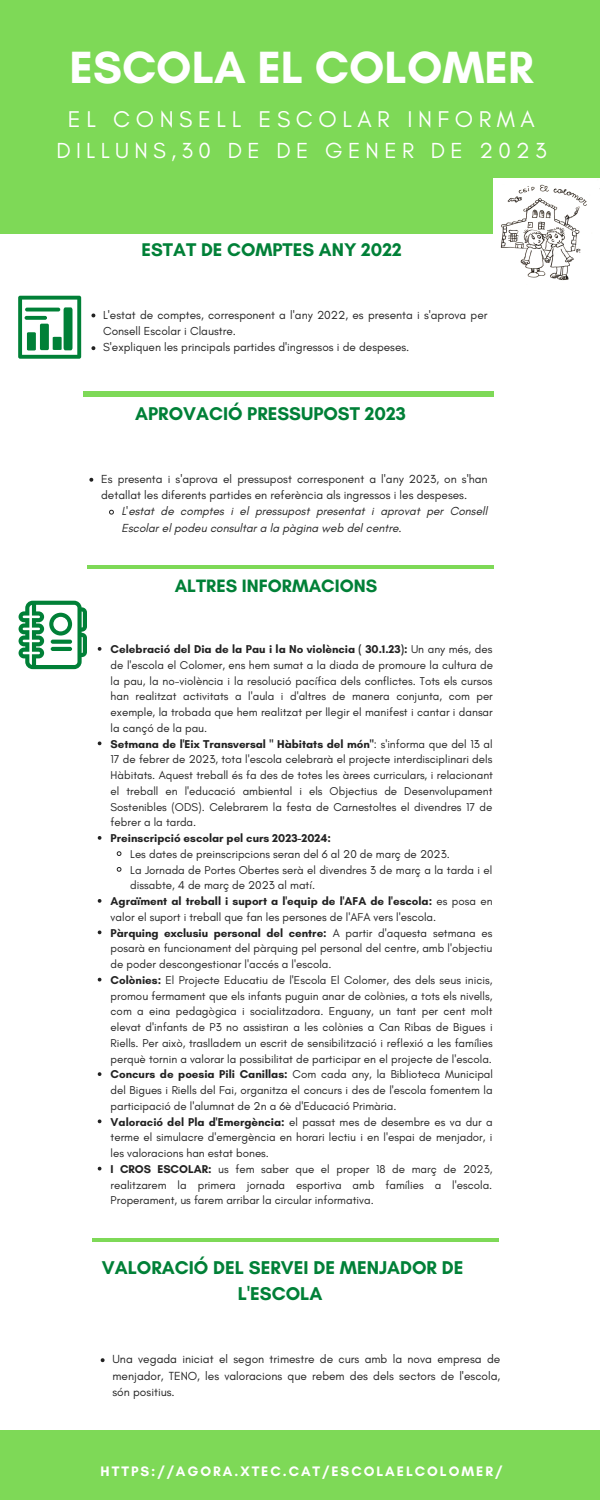
<style>
.page{position:relative;width:600px;height:1500px;background:#fff}
.page>*{position:absolute;margin:0;border:0;box-sizing:border-box;transform-origin:0 0}
.t1{font:700 46px "Glacial Indifference";color:#fff}
.t2{font:23.2px "Glacial Indifference";letter-spacing:.24em;color:#fff}
.t3{font:22.2px "Glacial Indifference";letter-spacing:.24em;color:#fff}
.t4{font:700 18.9px/26px "Glacial Indifference";color:#008037;text-align:center}
.t5{font:700 18.8px "Glacial Indifference";color:#008037}
.t6{font:700 18.7px "Glacial Indifference";color:#008037}
.t7{font:700 18.3px "Glacial Indifference";color:#008037}
.t8{font:700 14px "Glacial Indifference";letter-spacing:.14em;color:#fff}
.t9{font:11.9px/16.3px "Glacial Indifference";color:#222}
.t10{font:italic 11.9px/16.2px "Glacial Indifference";color:#222}
.t11{font:11.8px/16.4px "Glacial Indifference";color:#222}
.t12{font:11.6px/15.8px "Glacial Indifference";color:#222}
.t13{font:700 11.6px "Glacial Indifference";color:#222}
.s1{font-weight:700}
.s2{font-weight:400}
</style>
<div class="page">
<div style="left:0;top:0;width:600px;height:234px;background:#7ed957"></div>
<svg style="left:19px;top:601px;width:68px;height:68px"></svg>
<svg style="left:51px;top:640px;width:21px;height:4px"></svg>
<hr style="left:51px;top:647px;width:21px;height:4px;background:#008037;border-radius:2px">
<div style="left:0;top:1431px;width:600px;height:69px;background:#7ed957"></div>
<div style="left:83px;top:392px;width:410px;height:5px;background:#7ed957"></div>
<img style="left:493px;top:178px;width:107px;height:103px">
<svg style="left:98px;top:647px;width:3px;height:4px"></svg>
<svg style="left:98px;top:836px;width:3px;height:4px"></svg>
<svg style="left:116px;top:851px;width:6px;height:5px"></svg>
<svg style="left:116px;top:867px;width:6px;height:5px"></svg>
<svg style="left:98px;top:899px;width:3px;height:4px"></svg>
<svg style="left:98px;top:978px;width:3px;height:4px"></svg>
<svg style="left:98px;top:1072px;width:3px;height:4px"></svg>
<svg style="left:98px;top:1167px;width:3px;height:4px"></svg>
<svg style="left:89px;top:478px;width:4px;height:4px"></svg>
<svg style="left:109px;top:509px;width:5px;height:6px"></svg>
<hr style="left:87px;top:565px;width:406px;height:4px;background:#7ed957">
<svg style="left:18px;top:296px;width:63px;height:63px"></svg>
<svg style="left:25px;top:308px;width:35px;height:4px"></svg>
<svg style="left:91px;top:314px;width:4px;height:3px"></svg>
<svg style="left:91px;top:346px;width:4px;height:4px"></svg>
<svg style="left:101px;top:1358px;width:4px;height:4px"></svg>
<hr style="left:92px;top:1238px;width:407px;height:4px;background:#7ed957">
<h1 class="t1" style="left:69px;top:40px;width:466px">ESCOLA EL COLOMER</h1>
<h2 class="t2" style="left:68px;top:105px;width:469px">EL CONSELL ESCOLAR INFORMA</h2>
<h3 class="t3" style="left:56px;top:137px;width:492px">DILLUNS,30 DE DE GENER DE 2023</h3>
<h3 class="t6" style="left:142px;top:238px;width:262px">ESTAT DE COMPTES ANY 2022</h3>
<p class="t11" style="left:103px;top:306px;width:386px">L'estat de comptes, corresponent a l'any 2022, es presenta i s'aprova per<br>Consell Escolar i Claustre.<br>S'expliquen les principals partides d'ingressos i de despeses.</p>
<h3 class="t5" style="left:135px;top:402px;width:272px">APROVACIÓ PRESSUPOST 2023</h3>
<p class="t9" style="left:101px;top:471px;width:388px">Es presenta i s'aprova el pressupost corresponent a l'any 2023, on s'han detallat les diferents partides en referència als ingressos i les despeses.</p>
<p class="t10" style="left:121px;top:503px;width:368px">L'estat de comptes i el pressupost presentat i aprovat per Consell<br>Escolar el podeu consultar a la pàgina web del centre.</p>
<h3 class="t7" style="left:175px;top:574px;width:204px">ALTRES INFORMACIONS</h3>
<p class="t12" style="left:111px;top:641px;width:384px"><span class="s1">Celebració del Dia de la Pau i la No violència ( 30.1.23):</span> Un any més, des de l'escola el Colomer, ens hem sumat a la diada de promoure la cultura de la pau, la no-violència i la resolució pacífica dels conflictes. Tots els cursos han realitzat activitats a l'aula i d'altres de manera conjunta, com per exemple, la trobada que hem realitzat per llegir el manifest i cantar i dansar la cançó de la pau.<br><span class="s1">Setmana de l'Eix Transversal " Hàbitats del món"</span>: s'informa que del 13 al 17 de febrer de 2023, tota l'escola celebrarà el projecte interdisciplinari dels Hàbitats. Aquest treball és fa des de totes les àrees curriculars, i relacionant el treball en l'educació ambiental i els Objectius de Desenvolupament Sostenibles (ODS). Celebrarem la festa de Carnestoltes el divendres 17 de febrer a la tarda.</p>
<p class="t13" style="left:111px;top:831px;width:222px">Preinscripció escolar pel curs 2023-2024:</p>
<p class="t12" style="left:130px;top:846px;width:321px">Les dates de preinscripcions seran del 6 al 20 de març de 2023.</p>
<p class="t12" style="left:130px;top:862px;width:364px">La Jornada de Portes Obertes serà el divendres 3 de març a la tarda i el</p>
<p class="t12" style="left:130px;top:877px;width:186px">dissabte, 4 de març de 2023 al matí.</p>
<p class="t13" style="left:111px;top:894px;width:384px">Agraïment al treball i suport a l'equip de l'AFA de l'escola: <span class="s2">es posa en</span></p>
<p class="t12" style="left:111px;top:909px;width:327px">valor el suport i treball que fan les persones de l'AFA vers l'escola.</p>
<p class="t13" style="left:111px;top:925px;width:383px">Pàrquing exclusiu personal del centre: <span class="s2">A partir d'aquesta setmana es</span></p>
<p class="t12" style="left:111px;top:940px;width:383px">posarà en funcionament del pàrquing pel personal del centre, amb l'objectiu</p>
<p class="t12" style="left:111px;top:956px;width:222px">de poder descongestionar l'accés a l'escola.</p>
<p class="t12" style="left:111px;top:972px;width:383px"><span class="s1">Colònies:</span> El Projecte Educatiu de l'Escola El Colomer, des dels seus inicis,</p>
<p class="t12" style="left:111px;top:988px;width:383px">promou fermament que els infants puguin anar de colònies, a tots els nivells,</p>
<p class="t12" style="left:111px;top:1003px;width:383px">com a eina pedagògica i socialitzadora. Enguany, un tant per cent molt</p>
<p class="t12" style="left:111px;top:1019px;width:384px">elevat d'infants de P3 no assistiran a les colònies a Can Ribas de Bigues i</p>
<p class="t12" style="left:111px;top:1035px;width:384px">Riells. Per això, traslladem un escrit de sensibilització i reflexió a les famílies</p>
<p class="t12" style="left:111px;top:1051px;width:383px">perquè tornin a valorar la possibilitat de participar en el projecte de l'escola.</p>
<p class="t12" style="left:111px;top:1066px;width:384px"><span class="s1">Concurs de poesia Pili Canillas:</span> Com cada any, la Biblioteca Municipal</p>
<p class="t12" style="left:111px;top:1082px;width:384px">del Bigues i Riells del Fai, organitza el concurs i des de l'escola fomentem la</p>
<p class="t12" style="left:111px;top:1098px;width:288px">participació de l'alumnat de 2n a 6è d'Educació Primària.</p>
<p class="t12" style="left:111px;top:1114px;width:384px"><span class="s1">Valoració del Pla d'Emergència:</span> el passat mes de desembre es va dur a</p>
<p class="t12" style="left:111px;top:1129px;width:383px">terme el simulacre d'emergència en horari lectiu i en l'espai de menjador, i</p>
<p class="t12" style="left:111px;top:1145px;width:160px">les valoracions han estat bones.</p>
<p class="t12" style="left:111px;top:1161px;width:383px"><span class="s1">I CROS ESCOLAR:</span> us fem saber que el proper 18 de març de 2023,</p>
<p class="t12" style="left:111px;top:1177px;width:383px">realitzarem la primera jornada esportiva amb famílies a l'escola.</p>
<p class="t12" style="left:111px;top:1192px;width:265px">Properament, us farem arribar la circular informativa.</p>
<h3 class="t4" style="left:102px;top:1254px;width:363px">VALORACIÓ DEL SERVEI DE MENJADOR DE<br>L'ESCOLA</h3>
<p class="t9" style="left:113px;top:1351px;width:389px;text-align:justify">Una vegada iniciat el segon trimestre de curs amb la nova empresa de menjador, TENO, les valoracions que rebem des dels sectors de l'escola, són positius.</p>
<p class="t8" style="left:101px;top:1463px;width:403px">HTTPS://AGORA.XTEC.CAT/ESCOLAELCOLOMER/</p>
</div>
